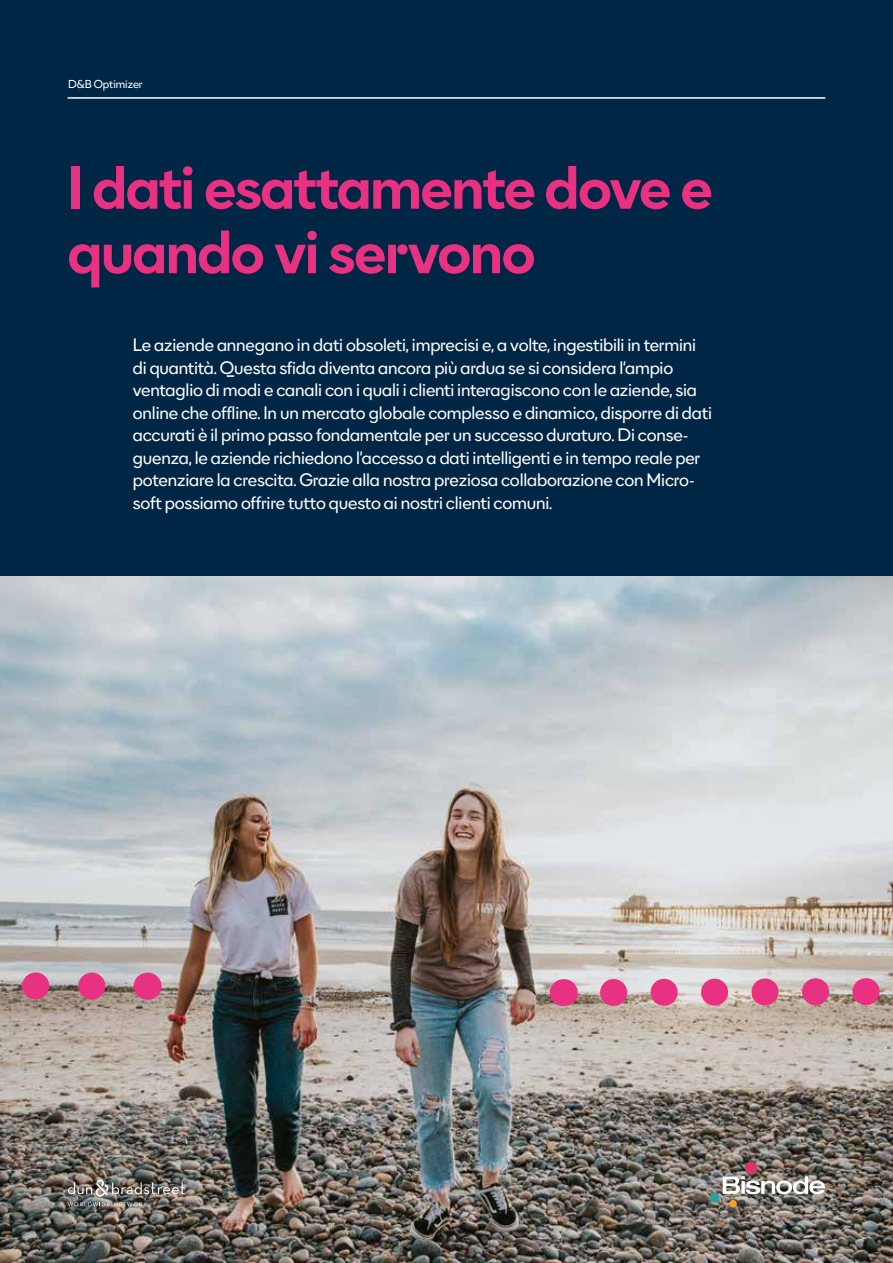
<style>
.page{position:relative;width:893px;height:1263px;background:#002646}
.page>*{position:absolute;margin:0;border:0;box-sizing:border-box;transform-origin:0 0}
.t1{font:700 57px/64.5px "Bisnode Sans";letter-spacing:-.025em;color:#e83181}
.t2{font:16.5px/22.5px "Bisnode Sans";letter-spacing:-.01em;color:#fff}
.t3{font:10.5px "Bisnode Sans";color:#fff}
</style>
<div class="page">
<hr style="left:68px;top:98px;width:757px;height:1px;background:#fff">
<img style="left:0;top:576px;width:893px;height:687px">
<svg style="left:0;top:958px;width:148px;height:55px;background:#b48e97"></svg>
<svg style="left:563px;top:979px;width:1px;height:27px"></svg>
<svg style="left:586px;top:964px;width:307px;height:55px;background:#cfa3ac"></svg>
<img style="left:68px;top:1179px;width:117px;height:27px">
<svg style="left:723px;top:1176px;width:102px;height:18px;background:#b0ada8"></svg>
<div style="left:745px;top:1161px;width:12px;height:13px;background:#d53868;border-radius:50%"></div>
<div style="left:710px;top:1193px;width:9px;height:9px;background:#309e98;border-radius:50%"></div>
<div style="left:729px;top:1200px;width:8px;height:7px;background:#f6a22d;border-radius:50%"></div>
<p class="t3" style="left:68px;top:77px;width:76px">D&amp;B Optimizer</p>
<h1 class="t1" style="left:68px;top:154px;width:646px">I dati esattamente dove e quando vi servono</h1>
<p class="t2" style="left:133px;top:334px;width:581px">Le aziende annegano in dati obsoleti, imprecisi e, a volte, ingestibili in termini di quantità. Questa sfida diventa ancora più ardua se si considera l’ampio ventaglio di modi e canali con i quali i clienti interagiscono con le aziende, sia online che offline. In un mercato globale complesso e dinamico, disporre di dati accurati è il primo passo fondamentale per un successo duraturo. Di conse&shy;guenza, le aziende richiedono l’accesso a dati intelligenti e in tempo reale per potenziare la crescita. Grazie alla nostra preziosa collaborazione con Micro&shy;soft possiamo offrire tutto questo ai nostri clienti comuni.</p>
</div>
